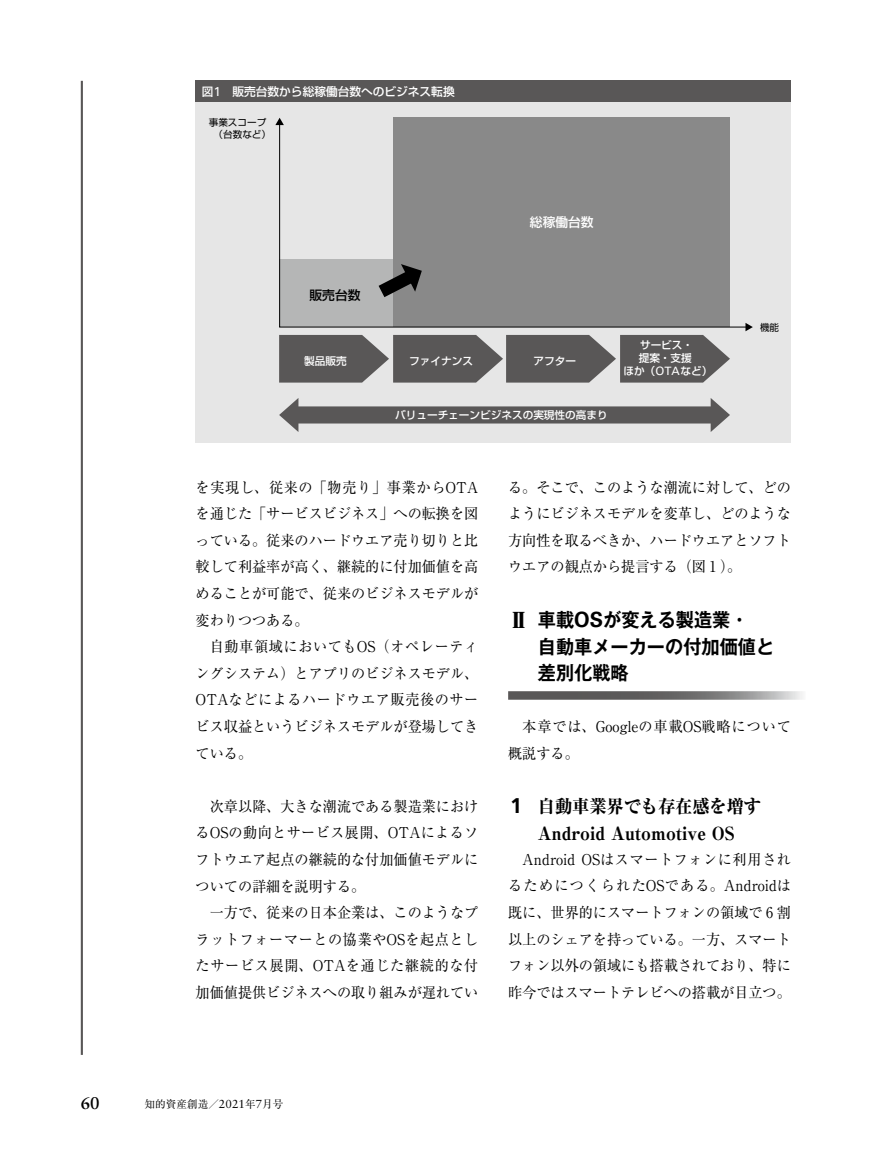
<style>
.page{position:relative;width:893px;height:1157px;background:#fff}
.page>*{position:absolute;margin:0;border:0;box-sizing:border-box;transform-origin:0 0}
.t1{font:700 19.2px/26.5px "Gothic MB101 Pro De";color:#000;scale:.95 1}
.t2{font:800 18px/26.5px "Ryumin Pro";color:#000;text-align:center;scale:.95 1}
.t3{font:700 16.95px "Sabon LT Std";color:#000}
.t4{font:14.85px/26.5px "Ryumin Pro";color:#000;text-align:justify;scale:.95 1}
.t5{font:500 12.75px "Shin Go Pro";color:#fff}
.t6{font:500 12.75px "Shin Go Pro";color:#000}
.t7{font:500 11.7px "Shin Go Pro";color:#fff}
.t8{font:500 10.65px/12.8px "Shin Go Pro";color:#fff;text-align:center}
.t9{font:10.65px "Ryumin Pro";color:#000}
.t10{font:9.6px/11.7px "Shin Go Pro";color:#000;text-align:center}
.s1{font-family:"Univers LT Std";font-weight:400;font-size:12.9px}
.s2{font-family:"Univers LT Std";font-weight:400;font-size:11.55px}
.s3{font-family:"Ryumin Pro";font-weight:900;font-size:21.3px}
.s4{font-family:"Univers LT Std";font-size:21px}
.s5{font-family:"Frutiger LT Std";font-weight:700;font-size:21.3px}
.s6{font-family:"Sabon LT Std";font-size:11.7px}
</style>
<div class="page">
<hr style="left:81px;top:81px;width:2px;height:973px;background:#595757">
<svg style="left:508px;top:691px;width:295px;height:8px;background:#7a7979"></svg>
<div style="left:196px;top:81px;width:595px;height:21px;background:#595757"></div>
<div style="left:196px;top:102px;width:595px;height:340px;background:#e6e6e6"></div>
<div style="left:393px;top:117px;width:337px;height:210px;background:#898989"></div>
<svg style="left:279px;top:335px;width:451px;height:47px;background:#6d6b6b"></svg>
<svg style="left:279px;top:398px;width:451px;height:34px"></svg>
<svg style="left:279px;top:125px;width:466px;height:203px"></svg>
<svg style="left:275px;top:118px;width:9px;height:7px"></svg>
<svg style="left:745px;top:323px;width:8px;height:8px"></svg>
<svg style="left:364px;top:260px;width:63px;height:49px"></svg>
<p class="t7" style="left:202px;top:82px;width:254px">図<span class="s1">1</span>　販売台数から総稼働台数へのビジネス転換</p>
<p class="t10" style="left:209px;top:115px;width:64px">事業スコープ（台数など）</p>
<p class="t5" style="left:530px;top:211px;width:65px">総稼働台数</p>
<p class="t6" style="left:309px;top:285px;width:53px">販売台数</p>
<p class="t8" style="left:304px;top:353px;width:44px">製品販売</p>
<p class="t8" style="left:409px;top:353px;width:65px">ファイナンス</p>
<p class="t8" style="left:533px;top:353px;width:44px">アフター</p>
<p class="t8" style="left:395px;top:407px;width:214px">バリューチェーンビジネスの実現性の高まり</p>
<p class="t8" style="left:623px;top:337px;width:90px">サービス・<br>提案・支援<br>ほか（<span class="s2">OTA</span>など）</p>
<p class="t10" style="left:760px;top:320px;width:21px">機能</p>
<p class="t4" style="left:196px;top:473px;width:299px">を実現し、従来の「物売り」事業からOTAを通じた「サービスビジネス」への転換を図っている。従来のハードウエア売り切りと比較して利益率が高く、継続的に付加価値を高めることが可能で、従来のビジネスモデルが変わりつつある。</p>
<p class="t4" style="left:196px;top:632px;width:299px;text-indent:14px">自動車領域においてもOS（オペレーティングシステム）とアプリのビジネスモデル、OTAなどによるハードウエア販売後のサービス収益というビジネスモデルが登場してきている。</p>
<p class="t4" style="left:196px;top:792px;width:299px;text-indent:14px">次章以降、大きな潮流である製造業におけるOSの動向とサービス展開、OTAによるソフトウエア起点の継続的な付加価値モデルについての詳細を説明する。</p>
<p class="t4" style="left:196px;top:898px;width:299px;text-indent:14px">一方で、従来の日本企業は、このようなプラットフォーマーとの協業やOSを起点としたサービス展開、OTAを通じた継続的な付加価値提供ビジネスへの取り組みが遅れてい</p>
<p class="t4" style="left:508px;top:473px;width:299px">る。そこで、このような潮流に対して、どのようにビジネスモデルを変革し、どのような方向性を取るべきか、ハードウエアとソフトウエアの観点から提言する（図 1 ）。</p>
<p class="t1" style="left:538px;top:604px;width:250px;text-indent:-30px"><span class="s3">Ⅱ</span> 車載<span class="s4">OS</span>が変える製造業・<br>自動車メーカーの付加価値と差別化戦略</p>
<p class="t4" style="left:508px;top:712px;width:299px;text-indent:14px">本章では、Googleの車載OS戦略について概説する。</p>
<p class="t2" style="left:510px;top:791px;width:266px"><span class="s5">1</span> 自動車業界でも存在感を増す<br>Android Automotive OS</p>
<p class="t4" style="left:508px;top:845px;width:299px;text-indent:14px">Android OSはスマートフォンに利用されるためにつくられたOSである。Androidは既に、世界的にスマートフォンの領域で 6 割以上のシェアを持っている。一方、スマートフォン以外の領域にも搭載されており、特に昨今ではスマートテレビへの搭載が目立つ。</p>
<p class="t3" style="left:81px;top:1093px;width:20px">60</p>
<p class="t9" style="left:145px;top:1095px;width:140px">知的資産創造／<span class="s6">2021</span>年<span class="s6">7</span>月号</p>
</div>
